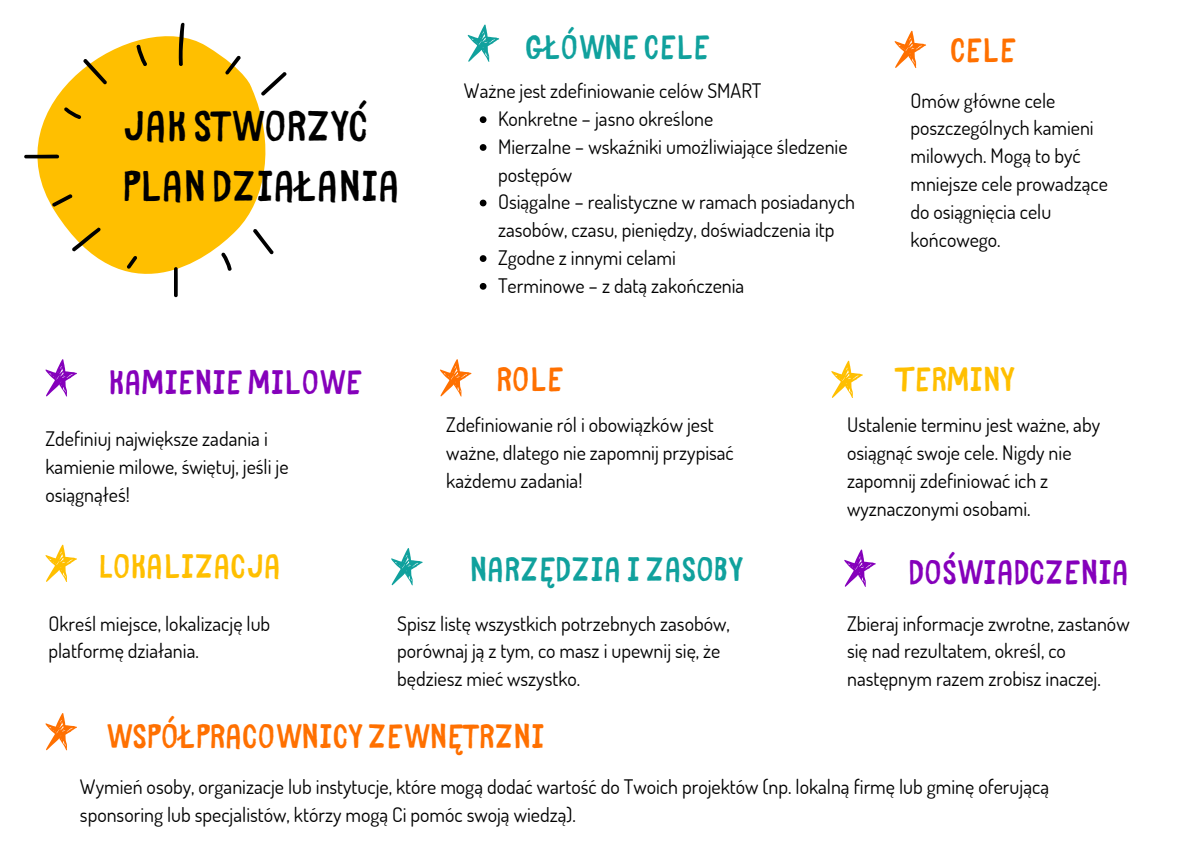
<style>
.page{position:relative;width:1191px;height:843px;background:#fff}
.page>*{position:absolute;margin:0;border:0;box-sizing:border-box;transform-origin:0 0}
.t1{font:43.1px/60px "Bike Park";color:#000}
.t2{font:34px "Bike Park";color:#ff7000}
.t3{font:34px "Bike Park";color:#8500bb}
.t4{font:34px "Bike Park";color:#10a19d}
.t5{font:34px "Bike Park";color:#ffbf00}
.t6{font:20px/27.8px "Dosis";color:#000}
</style>
<div class="page">
<svg style="left:24px;top:22px;width:263px;height:276px;fill:#ffbf00"></svg>
<div style="left:277px;top:87px;width:123px;height:136px;background:#fff"></div>
<svg style="left:894px;top:31px;width:32px;height:37px"></svg>
<svg style="left:391px;top:548px;width:31px;height:37px"></svg>
<svg style="left:479px;top:116px;width:7px;height:7px"></svg>
<svg style="left:479px;top:144px;width:7px;height:7px"></svg>
<svg style="left:479px;top:199px;width:7px;height:7px"></svg>
<svg style="left:479px;top:255px;width:7px;height:7px"></svg>
<svg style="left:479px;top:283px;width:7px;height:6px"></svg>
<svg style="left:467px;top:24px;width:32px;height:38px"></svg>
<svg style="left:440px;top:359px;width:31px;height:37px"></svg>
<svg style="left:831px;top:360px;width:31px;height:38px"></svg>
<svg style="left:844px;top:549px;width:31px;height:37px"></svg>
<svg style="left:45px;top:544px;width:32px;height:37px"></svg>
<svg style="left:45px;top:359px;width:32px;height:37px"></svg>
<svg style="left:45px;top:713px;width:32px;height:37px"></svg>
<p class="t1" style="left:123px;top:92px;width:279px">JAK STWORZYĆ<br>PLAN DZIAŁANIA</p>
<p class="t4" style="left:524px;top:19px;width:187px">GŁÓWNE CELE</p>
<p class="t6" style="left:464px;top:76px;width:299px">Ważne jest zdefiniowanie celów SMART</p>
<p class="t6" style="left:498px;top:104px;width:217px">Konkretne – jasno określone</p>
<p class="t6" style="left:498px;top:132px;width:351px">Mierzalne – wskaźniki umożliwiające śledzenie postępów</p>
<p class="t6" style="left:498px;top:187px;width:358px">Osiągalne – realistyczne w ramach posiadanych zasobów, czasu, pieniędzy, doświadczenia itp</p>
<p class="t6" style="left:498px;top:243px;width:179px">Zgodne z innymi celami</p>
<h2 class="t6" style="left:498px;top:271px;width:248px">Terminowe – z datą zakończenia</h2>
<p class="t2" style="left:949px;top:22px;width:68px">CELE</p>
<h1 class="t6" style="left:910px;top:86px;width:199px">Omów główne cele poszczególnych kamieni milowych. Mogą to być mniejsze cele prowadzące do osiągnięcia celu końcowego.</h1>
<p class="t3" style="left:109px;top:353px;width:255px">KAMIENIEMILOWE</p>
<p class="t6" style="left:45px;top:424px;width:244px">Zdefiniuj największe zadania i kamienie milowe, świętuj, jeśli je osiągnąłeś!</p>
<h2 class="t5" style="left:98px;top:537px;width:184px">LOKALIZACJA</h2>
<p class="t6" style="left:48px;top:608px;width:223px">Określ miejsce, lokalizację lub platformę działania.</p>
<p class="t2" style="left:496px;top:350px;width:69px">ROLE</p>
<p class="t6" style="left:446px;top:410px;width:289px">Zdefiniowanie ról i obowiązków jest ważne, dlatego nie zapomnij przypisać każdemu zadania!</p>
<p class="t4" style="left:470px;top:540px;width:274px">NARZĘDZIA I ZASOBY</p>
<h2 class="t6" style="left:397px;top:608px;width:334px">Spisz listę wszystkich potrzebnych zasobów, porównaj ją z tym, co masz i upewnij się, że będziesz mieć wszystko.</h2>
<p class="t5" style="left:895px;top:350px;width:120px">TERMINY</p>
<h2 class="t6" style="left:847px;top:410px;width:254px">Ustalenie terminu jest ważne, aby osiągnąć swoje cele. Nigdy nie zapomnij zdefiniować ich z wyznaczonymi osobami.</h2>
<h2 class="t3" style="left:908px;top:543px;width:222px">DOŚWIADCZENIA</h2>
<p class="t6" style="left:847px;top:608px;width:284px">Zbieraj informacje zwrotne, zastanów się nad rezultatem, określ, co następnym razem zrobisz inaczej.</p>
<p class="t2" style="left:106px;top:707px;width:440px">WSPÓŁPRACOWNICY ZEWNĘTRZNI</p>
<h2 class="t6" style="left:80px;top:772px;width:970px">Wymień osoby, organizacje lub instytucje, które mogą dodać wartość do Twoich projektów (np. lokalną firmę lub gminę oferującą sponsoring lub specjalistów, którzy mogą Ci pomóc swoją wiedzą).</h2>
</div>
